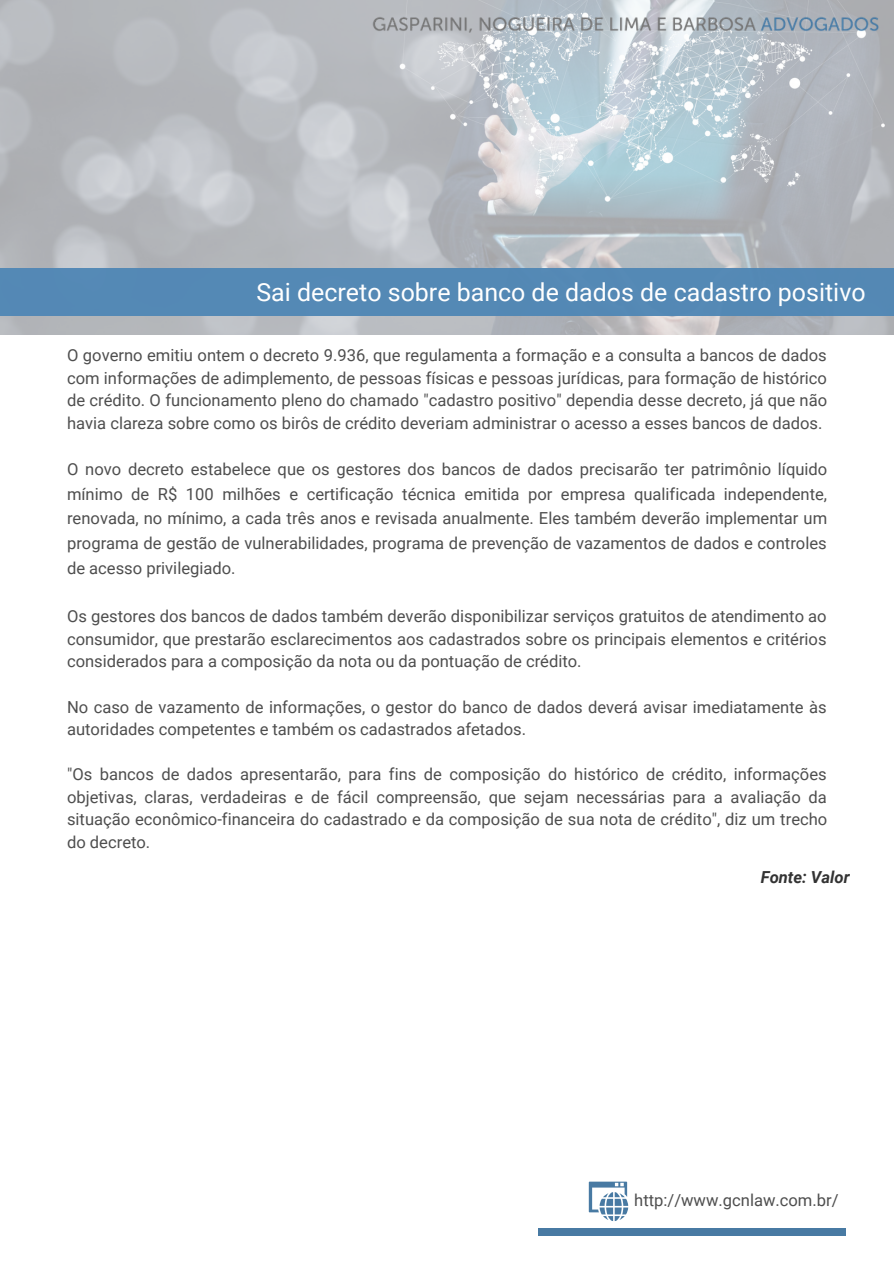
<style>
.page{position:relative;width:894px;height:1264px;background:#fff}
.page>*{position:absolute;margin:0;border:0;box-sizing:border-box;transform-origin:0 0}
.t1{font:24.9px "Roboto";color:#fff}
.t2{font:16.5px/22.5px "Roboto";color:#4e4e4e;text-align:justify}
.t3{font:italic 700 16.5px "Roboto";color:#333}
</style>
<div class="page">
<img style="left:0;top:0;width:893px;height:335px">
<div style="left:0;top:269px;width:893px;height:46px;background:#5087b5"></div>
<div style="left:538px;top:1227px;width:307px;height:8px;background:#487aa3"></div>
<svg style="left:588px;top:1181px;width:40px;height:39px"></svg>
<img style="left:368px;top:0;width:516px;height:50px">
<h1 class="t1" style="left:256px;top:278px;width:610px">Sai decreto sobre banco de dados de cadastro positivo</h1>
<p class="t2" style="left:67px;top:344px;width:761px">O governo emitiu ontem o decreto 9.936, que regulamenta a formação e a consulta a bancos de dados com informações de adimplemento, de pessoas físicas e pessoas jurídicas, para formação de histórico de crédito. O funcionamento pleno do chamado "cadastro positivo" dependia desse decreto, já que não havia clareza sobre como os birôs de crédito deveriam administrar o acesso a esses bancos de dados.</p>
<p class="t2" style="left:67px;top:457px;width:761px;line-height:24.8px">O novo decreto estabelece que os gestores dos bancos de dados precisarão ter patrimônio líquido mínimo de R$ 100 milhões e certificação técnica emitida por empresa qualificada independente, renovada, no mínimo, a cada três anos e revisada anualmente. Eles também deverão implementar um programa de gestão de vulnerabilidades, programa de prevenção de vazamentos de dados e controles de acesso privilegiado.</p>
<p class="t2" style="left:67px;top:605px;width:761px">Os gestores dos bancos de dados também deverão disponibilizar serviços gratuitos de atendimento ao consumidor, que prestarão esclarecimentos aos cadastrados sobre os principais elementos e critérios considerados para a composição da nota ou da pontuação de crédito.</p>
<p class="t2" style="left:67px;top:695px;width:760px">No caso de vazamento de informações, o gestor do banco de dados deverá avisar imediatamente às autoridades competentes e também os cadastrados afetados.</p>
<p class="t2" style="left:67px;top:763px;width:761px">"Os bancos de dados apresentarão, para fins de composição do histórico de crédito, informações objetivas, claras, verdadeiras e de fácil compreensão, que sejam necessárias para a avaliação da situação econômico-financeira do cadastrado e da composição de sua nota de crédito", diz um trecho do decreto.</p>
<p class="t3" style="left:760px;top:868px;width:90px">Fonte: Valor</p>
<p class="t2" style="left:634px;top:1189px;width:206px">http://www.gcnlaw.com.br/</p>
</div>
